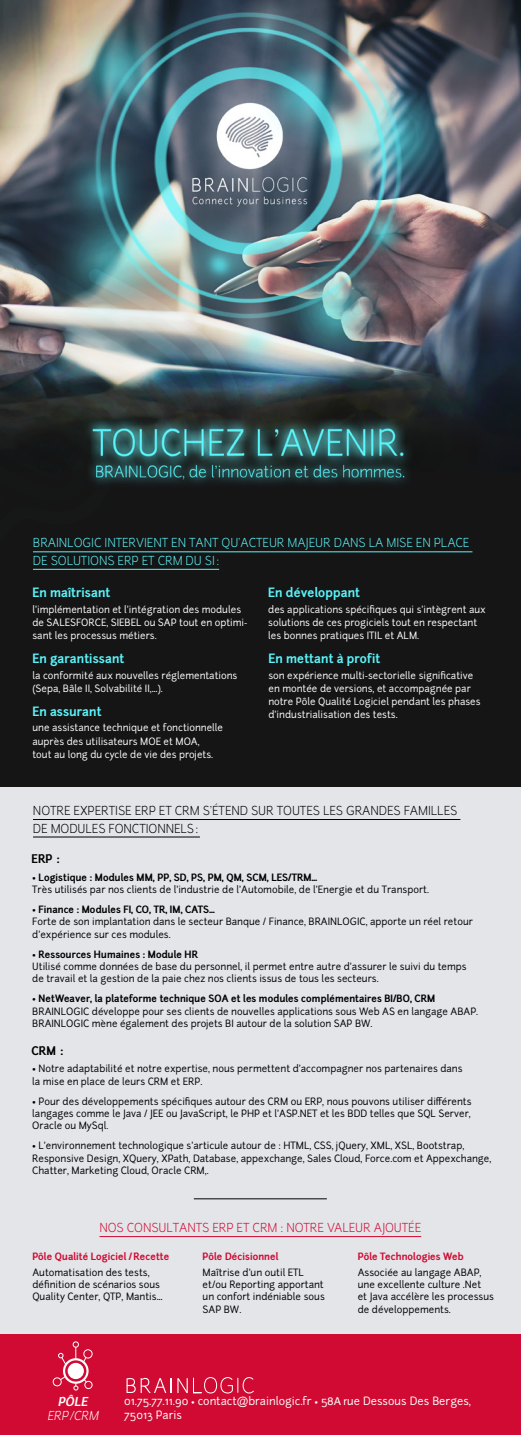
<style>
.page{position:relative;width:521px;height:1435px;background:#fff}
.page>*{position:absolute;margin:0;border:0;box-sizing:border-box;transform-origin:0 0}
.t1{font:700 12.25px "Junction";color:#5af4fa}
.t2{font:300 11.81px/17.5px "Junction";color:#5af4fa}
.t3{font:300 11.81px/17.5px "Junction";color:#000}
.t4{font:300 11.81px "Junction";color:#d00a32}
.t5{font:italic 300 11.72px "Junction";color:#fff}
.t6{font:italic 700 11.72px "Junction";color:#fff}
.t7{font:700 11.38px "Junction";color:#000}
.t8{font:10.94px/13.7px "Junction";color:#fff}
.t9{font:9.62px/12.2px "Junction";color:#000}
.t10{font:9.62px/13.1px "Junction";color:#fff}
.t11{font:700 9.62px "Junction";color:#d00a32}
.s1{font-size:11.38px}
.s2{font-weight:700}
.s3{font-family:"Helvetica"}
</style>
<div class="page">
<img style="left:0;top:0;width:521px;height:788px">
<div style="left:0;top:788px;width:521px;height:549px;background:#e3e5e9"></div>
<hr style="left:33px;top:551px;width:439px;height:1px;background:#5af4fa">
<hr style="left:33px;top:819px;width:427px;height:1px;background:#000">
<hr style="left:33px;top:837px;width:167px;height:1px;background:#000">
<hr style="left:99px;top:1236px;width:322px;height:1px;background:#d00a32">
<hr style="left:194px;top:1199px;width:133px;height:1px;background:#000">
<div style="left:0;top:1334px;width:521px;height:101px;background:#d00a32"></div>
<svg style="left:126px;top:1377px;width:128px;height:17px"></svg>
<svg style="left:52px;top:1341px;width:41px;height:50px"></svg>
<div style="left:0;top:262px;width:241px;height:333px;background:#fff;opacity:.75"></div>
<p class="t2" style="left:33px;top:534px;width:438px">BRAINLOGIC INTERVIENT EN TANT QU’ACTEUR MAJEUR DANS LA MISE EN PLACE<br>DE SOLUTIONS ERP ET CRM DU SI :</p>
<p class="t1" style="left:32px;top:585px;width:80px">En maîtrisant</p>
<p class="t10" style="left:32px;top:603px;width:216px">l’implémentation et l’intégration des modules de SALESFORCE, SIEBEL ou SAP tout en optimi&shy;sant les processus métiers.</p>
<p class="t1" style="left:32px;top:651px;width:93px">En garantissant</p>
<p class="t10" style="left:32px;top:669px;width:206px">la conformité aux nouvelles réglementations (Sepa, Bâle II, Solvabilité II,…).</p>
<p class="t1" style="left:32px;top:703px;width:71px">En assurant</p>
<p class="t10" style="left:32px;top:721px;width:192px">une assistance technique et fonctionnelle auprès des utilisateurs MOE et MOA,<br>tout au long du cycle de vie des projets.</p>
<p class="t1" style="left:268px;top:585px;width:93px">En développant</p>
<p class="t10" style="left:268px;top:603px;width:219px">des applications spécifiques qui s’intègrent aux solutions de ces progiciels tout en respectant les bonnes pratiques ITIL et ALM.</p>
<p class="t1" style="left:268px;top:651px;width:113px">En mettant à profit</p>
<p class="t10" style="left:268px;top:669px;width:214px">son expérience multi-sectorielle significative en montée de versions, et accompagnée par notre Pôle Qualité Logiciel pendant les phases d’industrialisation des tests.</p>
<p class="t3" style="left:33px;top:802px;width:426px">NOTRE EXPERTISE ERP ET CRM S’ÉTEND SUR TOUTES LES GRANDES FAMILLES<br>DE MODULES FONCTIONNELS:</p>
<p class="t7" style="left:32px;top:852px;width:30px">ERP :</p>
<p class="t9" style="left:32px;top:871px;width:398px"><span class="s1">•</span> <span class="s2">Logistique : Modules MM, PP, SD, PS, PM, QM, SCM, LES/TRM…<br></span>Très utilisés par nos clients de l’industrie de l’Automobile, de l’Energie et du Transport.</p>
<p class="t9" style="left:32px;top:903px;width:442px"><span class="s1">•</span> <span class="s2">Finance : Modules FI, CO, TR, IM, CATS…<br></span>Forte de son implantation dans le secteur Banque / Finance, BRAINLOGIC, apporte un réel retour d’expérience sur ces modules.</p>
<p class="t9" style="left:32px;top:948px;width:436px"><span class="s1">•</span> <span class="s2">Ressources Humaines : Module HR<br></span>Utilisé comme données de base du personnel, il permet entre autre d’assurer le suivi du temps de travail et la gestion de la paie chez nos clients issus de tous les secteurs.</p>
<p class="t9" style="left:32px;top:993px;width:447px"><span class="s1">•</span> <span class="s2">NetWeaver, la plateforme technique SOA et les modules complémentaires BI/BO, CRM<br></span>BRAINLOGIC développe pour ses clients de nouvelles applications sous Web AS en langage ABAP.<br>BRAINLOGIC mène également des projets BI autour de la solution SAP BW.</p>
<p class="t9" style="left:32px;top:1063px;width:432px"><span class="s1">•</span> Notre adaptabilité et notre expertise, nous permettent d’accompagner nos partenaires dans la mise en place de leurs CRM et ERP.</p>
<p class="t9" style="left:32px;top:1095px;width:441px;text-align:justify"><span class="s1">•</span> Pour des développements spécifiques autour des CRM ou ERP, nous pouvons utiliser différents langages comme le Java / JEE ou JavaScript, le PHP et l’ASP.NET et les BDD telles que SQL Server, Oracle ou MySql.</p>
<p class="t9" style="left:32px;top:1140px;width:460px"><span class="s1">•</span> L’environnement technologique s’articule autour de : HTML, CSS, jQuery, XML, XSL, Bootstrap,<br>Responsive Design, XQuery, XPath, Database, appexchange, Sales Cloud, Force.com et Appexchange,<br>Chatter, Marketing Cloud, Oracle CRM,.</p>
<p class="t7" style="left:32px;top:1043px;width:33px">CRM :</p>
<p class="t4" style="left:99px;top:1220px;width:323px">NOS CONSULTANTS ERP ET CRM : NOTRE VALEUR AJOUTÉE</p>
<p class="t11" style="left:32px;top:1250px;width:138px">Pôle Qualité Logiciel /Recette</p>
<p class="t9" style="left:32px;top:1266px;width:132px">Automatisation des tests, définition de scénarios sous<br>Quality Center, QTP, Mantis…</p>
<p class="t11" style="left:202px;top:1250px;width:77px">Pôle Décisionnel</p>
<p class="t9" style="left:202px;top:1266px;width:124px">Maîtrise d’un outil ETL et/ou Reporting apportant un confort indéniable sous<br>SAP BW.</p>
<p class="t11" style="left:358px;top:1250px;width:108px">Pôle Technologies Web</p>
<p class="t9" style="left:358px;top:1266px;width:138px">Associée au langage ABAP, une excellente culture .Net<br>et Java accélère les processus de développements.</p>
<p class="t6" style="left:58px;top:1394px;width:34px">PÔLE</p>
<p class="t5" style="left:47px;top:1408px;width:55px">ERP/CRM</p>
<p class="t8" style="left:124px;top:1395px;width:348px">01.75.77.11.90 • contact@brainlogic.fr • 5<span class="s3">8A r</span>ue Dessous Des Berges,<br>75013 Paris</p>
</div>
